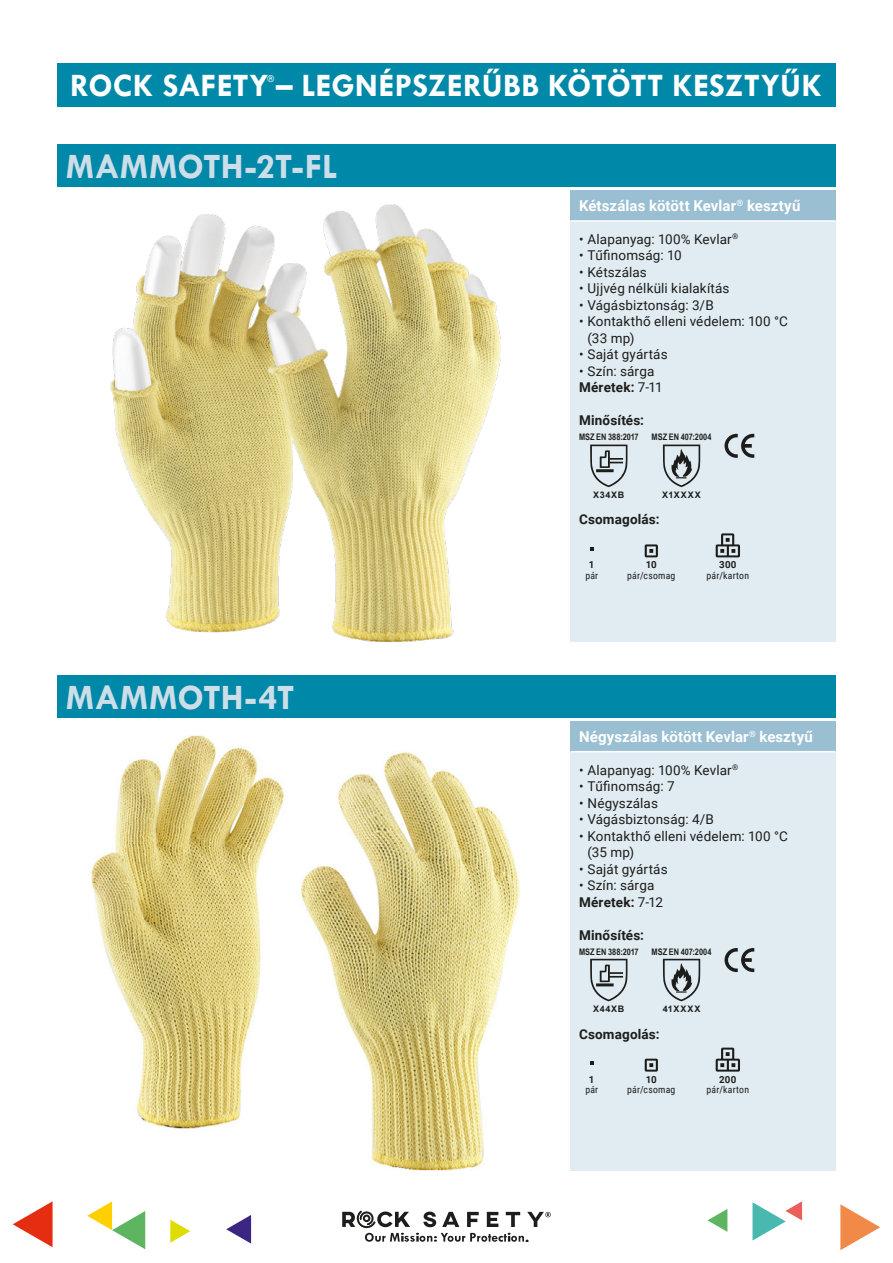
<style>
.page{position:relative;width:893px;height:1263px;background:#fff}
.page>*{position:absolute;margin:0;border:0;box-sizing:border-box;transform-origin:0 0}
.t1{font:700 36px "Tw Cen";letter-spacing:.005em;color:#cedee9}
.t2{font:700 33px "Tw Cen";letter-spacing:.005em;color:#fff}
.t3{font:700 15px "Roboto";letter-spacing:.005em;color:#fff}
.t4{font:13.5px/16.5px "Roboto";letter-spacing:.01em;color:#1d1d1b}
.t5{font:700 13.5px "Roboto";letter-spacing:.01em;color:#1d1d1b}
.t6{font:9.75px "Roboto Condensed";letter-spacing:.025em;color:#1d1d1b}
.t7{font:700 9.75px "Roboto";letter-spacing:.02em;color:#1d1d1b}
.t8{font:9.6px "Roboto";color:#fff}
.t9{font:700 9px "Arial Narrow";color:#1d1d1b}
.t10{font:700 9px "Arial";letter-spacing:.08em;color:#1d1d1b}
.s1{font-weight:700}
</style>
<div class="page">
<svg style="left:13px;top:1201px;width:40px;height:46px"></svg>
<svg style="left:87px;top:1201px;width:58px;height:48px"></svg>
<svg style="left:226px;top:1215px;width:25px;height:28px"></svg>
<svg style="left:170px;top:1220px;width:20px;height:23px"></svg>
<svg style="left:840px;top:1204px;width:40px;height:46px"></svg>
<svg style="left:707px;top:1209px;width:20px;height:23px"></svg>
<svg style="left:752px;top:1201px;width:50px;height:39px"></svg>
<svg style="left:342px;top:1211px;width:209px;height:31px"></svg>
<div style="left:57px;top:64px;width:779px;height:43px;background:#0088a8"></div>
<div style="left:570px;top:725px;width:266px;height:446px;background:#e1ecf2"></div>
<div style="left:570px;top:721px;width:266px;height:31px;background:#9abfd2"></div>
<hr style="left:570px;top:751px;width:266px;height:1px;background:#fff">
<svg style="left:590px;top:959px;width:37px;height:42px"></svg>
<svg style="left:663px;top:959px;width:37px;height:42px"></svg>
<svg style="left:724px;top:948px;width:30px;height:24px"></svg>
<svg style="left:590px;top:1061px;width:4px;height:4px"></svg>
<svg style="left:645px;top:1059px;width:13px;height:12px"></svg>
<svg style="left:716px;top:1047px;width:24px;height:24px"></svg>
<img style="left:91px;top:735px;width:429px;height:436px">
<div style="left:57px;top:675px;width:779px;height:43px;background:#0088a8"></div>
<div style="left:570px;top:194px;width:266px;height:448px;background:#e1ecf2"></div>
<div style="left:570px;top:190px;width:266px;height:31px;background:#9abfd2"></div>
<hr style="left:570px;top:220px;width:266px;height:2px;background:#fff">
<svg style="left:590px;top:445px;width:37px;height:42px"></svg>
<svg style="left:663px;top:445px;width:37px;height:42px"></svg>
<svg style="left:724px;top:434px;width:30px;height:24px"></svg>
<svg style="left:590px;top:547px;width:4px;height:4px"></svg>
<svg style="left:645px;top:544px;width:13px;height:13px"></svg>
<svg style="left:716px;top:533px;width:24px;height:24px"></svg>
<div style="left:57px;top:145px;width:779px;height:42px;background:#0088a8"></div>
<img style="left:110px;top:205px;width:391px;height:437px">
<h2 class="t2" style="left:70px;top:66px;width:754px">ROCK SAFETY – LEGNÉPSZERŰBB KÖTÖTT KESZTYŰK</h2>
<p class="t8" style="left:267px;top:72px;width:9px">®</p>
<h1 class="t1" style="left:66px;top:145px;width:273px">MAMMOTH-2T-FL</h1>
<h1 class="t1" style="left:66px;top:676px;width:230px">MAMMOTH-4T</h1>
<p class="t3" style="left:579px;top:195px;width:223px">Kétszálas kötött Kevlar<sup>®</sup> kesztyű</p>
<p class="t4" style="left:579px;top:230px;width:161px">• Alapanyag: 100% Kevlar<sup>®</sup></p>
<p class="t4" style="left:579px;top:247px;width:104px">• Tűfinomság: 10</p>
<p class="t4" style="left:579px;top:263px;width:69px">• Kétszálas</p>
<p class="t4" style="left:579px;top:280px;width:152px">• Ujjvég nélküli kialakítás</p>
<p class="t4" style="left:579px;top:296px;width:136px">• Vágásbiztonság: 3/B</p>
<p class="t4" style="left:587px;top:313px;width:202px;text-indent:-9px">• Kontakthő elleni védelem: 100 °C (33 mp)</p>
<p class="t4" style="left:579px;top:346px;width:90px">• Saját gyártás</p>
<p class="t4" style="left:579px;top:362px;width:85px">• Szín: sárga<br><span class="s1">Méretek:</span> 7-11</p>
<p class="t5" style="left:579px;top:411px;width:67px">Minősítés:</p>
<p class="t9" style="left:579px;top:430px;width:61px">MSZ EN 388:2017</p>
<p class="t9" style="left:652px;top:430px;width:61px">MSZ EN 407:2004</p>
<p class="t10" style="left:593px;top:488px;width:33px">X34XB</p>
<p class="t10" style="left:662px;top:488px;width:40px">X1XXXX</p>
<p class="t5" style="left:579px;top:510px;width:82px">Csomagolás:</p>
<p class="t7" style="left:589px;top:558px;width:7px">1</p>
<p class="t7" style="left:646px;top:558px;width:13px">10</p>
<p class="t7" style="left:719px;top:558px;width:19px">300</p>
<p class="t6" style="left:585px;top:568px;width:14px">pár</p>
<p class="t6" style="left:627px;top:568px;width:50px">pár/csomag</p>
<p class="t6" style="left:707px;top:568px;width:44px">pár/karton</p>
<p class="t3" style="left:579px;top:726px;width:235px">Négyszálas kötött Kevlar<sup>®</sup> kesztyű</p>
<p class="t4" style="left:579px;top:761px;width:161px">• Alapanyag: 100% Kevlar<sup>®</sup></p>
<p class="t4" style="left:579px;top:777px;width:97px">• Tűfinomság: 7</p>
<p class="t4" style="left:579px;top:794px;width:80px">• Négyszálas</p>
<p class="t4" style="left:579px;top:810px;width:136px">• Vágásbiztonság: 4/B</p>
<p class="t4" style="left:587px;top:827px;width:202px;text-indent:-9px">• Kontakthő elleni védelem: 100 °C (35 mp)</p>
<p class="t4" style="left:579px;top:860px;width:90px">• Saját gyártás</p>
<p class="t4" style="left:579px;top:876px;width:86px">• Szín: sárga<br><span class="s1">Méretek:</span> 7-12</p>
<p class="t5" style="left:579px;top:925px;width:67px">Minősítés:</p>
<p class="t9" style="left:579px;top:944px;width:61px">MSZ EN 388:2017</p>
<p class="t9" style="left:652px;top:944px;width:61px">MSZ EN 407:2004</p>
<p class="t10" style="left:593px;top:1003px;width:33px">X44XB</p>
<p class="t10" style="left:663px;top:1003px;width:39px">41XXXX</p>
<p class="t5" style="left:579px;top:1024px;width:82px">Csomagolás:</p>
<p class="t7" style="left:589px;top:1072px;width:7px">1</p>
<p class="t7" style="left:646px;top:1072px;width:13px">10</p>
<p class="t7" style="left:719px;top:1072px;width:19px">200</p>
<p class="t6" style="left:585px;top:1083px;width:14px">pár</p>
<p class="t6" style="left:627px;top:1083px;width:50px">pár/csomag</p>
<p class="t6" style="left:707px;top:1083px;width:44px">pár/karton</p>
</div>
